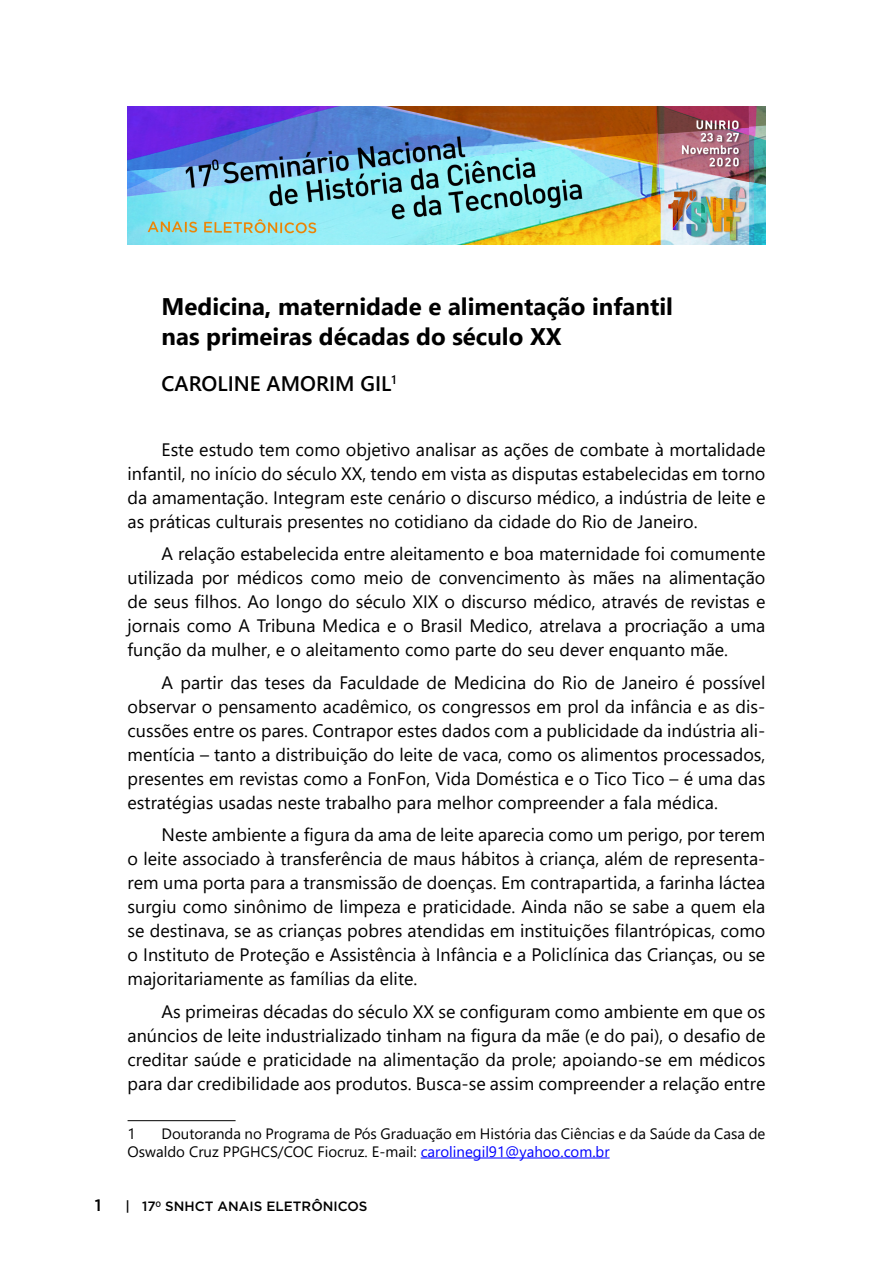
<style>
.page{position:relative;width:893px;height:1263px;background:#fff}
.page>*{position:absolute;margin:0;border:0;box-sizing:border-box;transform-origin:0 0}
.t1{font:700 24px/30px "Segoe UI";color:#000}
.t2{font:600 21px "Segoe UI";color:#000}
.t3{font:18px/24px "Segoe UI";color:#000;text-align:justify}
.t4{font:500 16.5px "Gotham";color:#000}
.t5{font:15px/18px "Segoe UI";color:#000}
.t6{font:500 13.5px "Gotham";color:#000}
.s1{color:#00f}
</style>
<div class="page">
<img style="left:128px;top:106px;width:637px;height:139px">
<hr style="left:128px;top:1120px;width:108px;height:1px;background:#000">
<hr style="left:421px;top:1157px;width:189px;height:1px;background:#00f">
<h1 class="t1" style="left:162px;top:290px;width:513px">Medicina, maternidade e alimentação infantil nas primeiras décadas do século XX</h1>
<p class="t2" style="left:162px;top:363px;width:236px">CAROLINE AMORIM GIL<sup>1</sup></p>
<p class="t3" style="left:128px;top:436px;width:639px;text-indent:34px">Este estudo tem como objetivo analisar as ações de combate à mortalidade infantil, no início do século XX, tendo em vista as disputas estabelecidas em torno da amamentação. Integram este cenário o discurso médico, a indústria de leite e as práticas culturais presentes no cotidiano da cidade do Rio de Janeiro.</p>
<p class="t3" style="left:128px;top:540px;width:639px;text-indent:34px">A relação estabelecida entre aleitamento e boa maternidade foi comumente utilizada por médicos como meio de convencimento às mães na alimentação de seus filhos. Ao longo do século XIX o discurso médico, através de revistas e jornais como A Tribuna Medica e o Brasil Medico, atrelava a procriação a uma função da mulher, e o aleitamento como parte do seu dever enquanto mãe.</p>
<p class="t3" style="left:128px;top:669px;width:639px;text-indent:34px">A partir das teses da Faculdade de Medicina do Rio de Janeiro é possível observar o pensamento acadêmico, os congressos em prol da infância e as dis&shy;cussões entre os pares. Contrapor estes dados com a publicidade da indústria ali&shy;mentícia – tanto a distribuição do leite de vaca, como os alimentos processados, presentes em revistas como a FonFon, Vida Doméstica e o Tico Tico – é uma das estratégias usadas neste trabalho para melhor compreender a fala médica.</p>
<p class="t3" style="left:128px;top:821px;width:639px;text-indent:34px">Neste ambiente a figura da ama de leite aparecia como um perigo, por terem o leite associado à transferência de maus hábitos à criança, além de representa&shy;rem uma porta para a transmissão de doenças. Em contrapartida, a farinha láctea surgiu como sinônimo de limpeza e praticidade. Ainda não se sabe a quem ela se destinava, se as crianças pobres atendidas em instituições filantrópicas, como o Instituto de Proteção e Assistência à Infância e a Policlínica das Crianças, ou se majoritariamente as famílias da elite.</p>
<p class="t3" style="left:128px;top:998px;width:639px;text-indent:34px">As primeiras décadas do século XX se configuram como ambiente em que os anúncios de leite industrializado tinham na figura da mãe (e do pai), o desafio de creditar saúde e praticidade na alimentação da prole; apoiando-se em médicos para dar credibilidade aos produtos. Busca-se assim compreender a relação entre</p>
<p class="t5" style="left:128px;top:1123px;width:10px">1</p>
<p class="t5" style="left:128px;top:1123px;width:639px;text-indent:34px">Doutoranda no Programa de Pós Graduação em História das Ciências e da Saúde da Casa de<br>Oswaldo Cruz PPGHCS/COC Fiocruz. E-mail: <span class="s1">carolinegil91@yahoo.com.br</span></p>
<p class="t4" style="left:95px;top:1195px;width:8px">1</p>
<p class="t6" style="left:125px;top:1197px;width:244px">| 17<sup>0</sup> SNHCT ANAIS ELETRÔNICOS</p>
</div>
